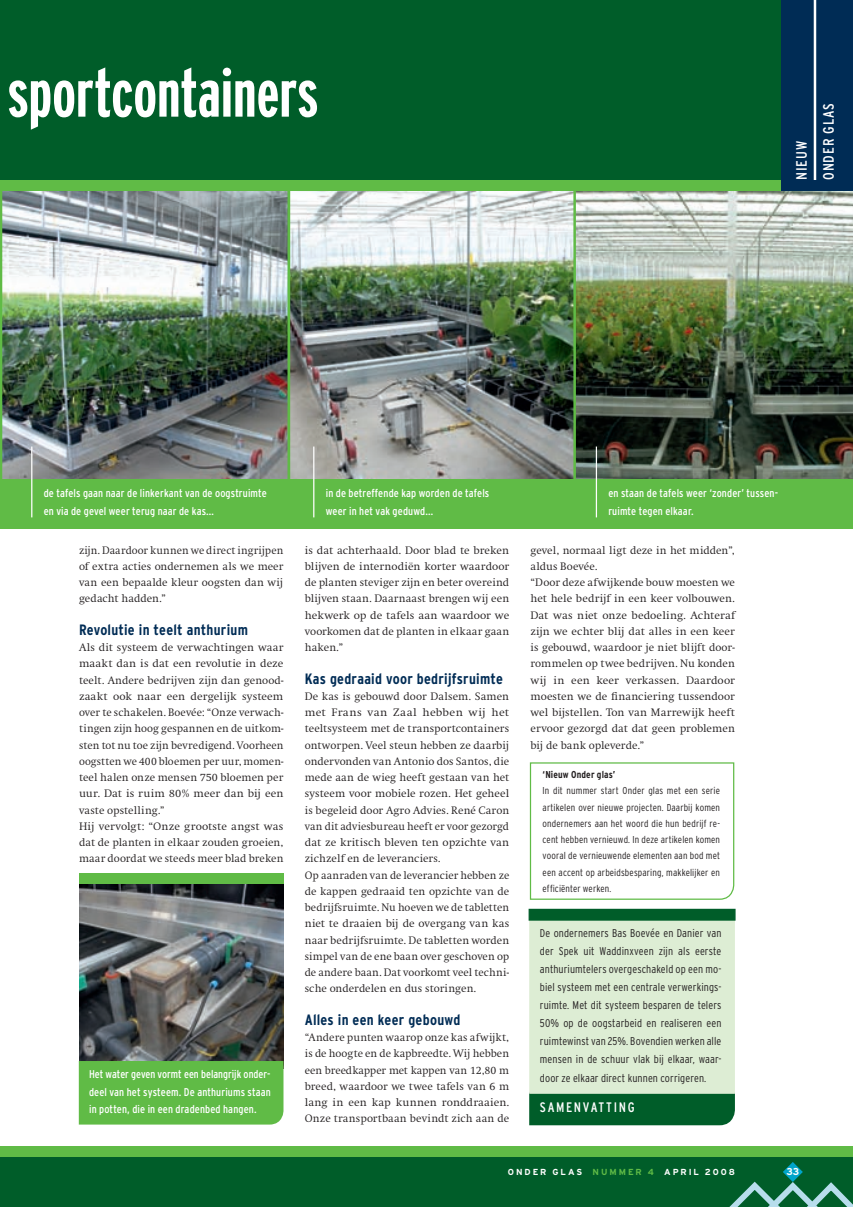
<style>
.page{position:relative;width:853px;height:1207px;background:#fff}
.page>*{position:absolute;margin:0;border:0;box-sizing:border-box;transform-origin:0 0}
.t1{font:700 extra-condensed 67.5px "Interstate";color:#fff}
.t2{font:700 condensed 15px "Interstate";letter-spacing:.015em;color:#002c55}
.t3{font:condensed 15px/27.1px "Interstate";letter-spacing:.06em;color:#fff}
.t4{font:condensed 13.75px "Interstate";letter-spacing:.12em;color:#fff}
.t5{font:300 11.25px/16.2px "Swift";letter-spacing:.01em;color:#231f20;text-align:justify}
.t6{font:300 condensed 11.25px/18.1px "Interstate";letter-spacing:.005em;color:#231f20;text-align:justify}
.t7{font:condensed 11.25px/17.5px "Interstate";letter-spacing:.01em;color:#fff}
.t8{font:300 condensed 10px/16.2px "Interstate";letter-spacing:.01em;color:#231f20;text-align:justify}
.t9{font:700 condensed 10px "Interstate";letter-spacing:.015em;color:#231f20}
.t10{font:700 10px "Interstate";color:#fff}
.t11{font:700 8.75px "Interstate";letter-spacing:.22em;color:#fff}
.s1{color:#60bb46}
</style>
<div class="page">
<div style="left:0;top:1146px;width:852px;height:61px;background:#005d29"></div>
<div style="left:0;top:0;width:852px;height:184px;background:#005d29"></div>
<div style="left:0;top:1146px;width:852px;height:10px;background:#60bb46"></div>
<img style="left:79px;top:884px;width:204px;height:177px">
<div style="left:79px;top:873px;width:204px;height:11px;background:#60bb46"></div>
<div style="left:79px;top:1061px;width:204px;height:63px;background:#60bb46"></div>
<div style="left:529px;top:1091px;width:206px;height:35px;background:#005d29"></div>
<div style="left:529px;top:910px;width:205px;height:184px;background:#ddedd4;border:2px solid #ddedd4"></div>
<div style="left:528px;top:909px;width:207px;height:12px;background:#005d29;border:1px solid #005d29"></div>
<img style="left:3px;top:191px;width:570px;height:288px">
<img style="left:573px;top:191px;width:279px;height:288px">
<div style="left:781px;top:0;width:71px;height:191px;background:#002c55"></div>
<hr style="left:813px;top:0;width:3px;height:180px;background:#fff">
<div style="left:0;top:180px;width:781px;height:11px;background:#60bb46"></div>
<svg style="left:529px;top:762px;width:205px;height:138px"></svg>
<div style="left:0;top:479px;width:852px;height:50px;background:#60bb46"></div>
<hr style="left:31px;top:446px;width:1px;height:71px;background:#fff">
<hr style="left:313px;top:446px;width:1px;height:71px;background:#fff">
<hr style="left:595px;top:446px;width:2px;height:71px;background:#fff">
<svg style="left:729px;top:1162px;width:124px;height:45px"></svg>
<h1 class="t1" style="left:8px;top:56px;width:312px">sportcontainers</h1>
<h2 class="t3" style="left:787px;top:180px;width:78px;rotate:-90deg">NIEUW<br>ONDER GLAS</h2>
<p class="t7" style="left:44px;top:484px;width:225px">de tafels gaan naar de linkerkant van de oogstruimte en via de gevel weer terug naar de kas…</p>
<p class="t7" style="left:326px;top:484px;width:165px">in de betreffende kap worden de tafels weer in het vak geduwd…</p>
<p class="t7" style="left:608px;top:484px;width:171px">en staan de tafels weer ‘zonder’ tussen&shy;ruimte tegen elkaar.</p>
<p class="t5" style="left:79px;top:542px;width:206px">zijn. Daardoor kunnen we direct ingrijpen of extra acties ondernemen als we meer van een bepaalde kleur oogsten dan wij gedacht hadden.”</p>
<h2 class="t2" style="left:79px;top:621px;width:170px">Revolutie in teelt anthurium</h2>
<p class="t5" style="left:79px;top:639px;width:206px;text-align:left">Als dit systeem de verwachtingen waar maakt dan is dat een revolutie in deze teelt. Andere bedrijven zijn dan genood&shy;zaakt ook naar een dergelijk systeem over te schakelen. Boevée: “Onze verwach&shy;tingen zijn hoog gespannen en de uitkom&shy;sten tot nu toe zijn bevredigend. Voorheen oogstten we 400 bloemen per uur, momen&shy;teel halen onze mensen 750 bloemen per uur. Dat is ruim 80% meer dan bij een vaste opstelling.”<br>Hij vervolgt: “Onze grootste angst was dat de planten in elkaar zouden groeien, maar doordat we steeds meer blad breken</p>
<p class="t7" style="left:89px;top:1065px;width:183px;text-align:justify">Het water geven vormt een belangrijk onder&shy;deel van het systeem. De anthuriums staan in potten, die in een dradenbed hangen.</p>
<p class="t5" style="left:305px;top:542px;width:206px">is dat achterhaald. Door blad te breken blijven de internodiën korter waardoor de planten steviger zijn en beter overeind blijven staan. Daarnaast brengen wij een hekwerk op de tafels aan waardoor we voorkomen dat de planten in elkaar gaan haken.”</p>
<h2 class="t2" style="left:305px;top:670px;width:200px">Kas gedraaid voor bedrijfsruimte</h2>
<p class="t5" style="left:305px;top:688px;width:206px;text-align:left">De kas is gebouwd door Dalsem. Samen met Frans van Zaal hebben wij het teeltsysteem met de transportcontainers ontworpen. Veel steun hebben ze daarbij ondervonden van Antonio dos Santos, die mede aan de wieg heeft gestaan van het systeem voor mobiele rozen. Het geheel is begeleid door Agro Advies. René Caron van dit adviesbureau heeft er voor gezorgd dat ze kritisch bleven ten opzichte van zichzelf en de leveranciers.<br>Op aanraden van de leverancier hebben ze de kappen gedraaid ten opzichte van de bedrijfsruimte. Nu hoeven we de tabletten niet te draaien bij de overgang van kas naar bedrijfsruimte. De tabletten worden simpel van de ene baan over geschoven op de andere baan. Dat voorkomt veel techni&shy;sche onderdelen en dus storingen.</p>
<h2 class="t2" style="left:305px;top:1011px;width:157px">Alles in een keer gebouwd</h2>
<p class="t5" style="left:305px;top:1029px;width:206px">“Andere punten waarop onze kas afwijkt, is de hoogte en de kapbreedte. Wij hebben een breedkapper met kappen van 12,80 m breed, waardoor we twee tafels van 6 m lang in een kap kunnen ronddraaien.<br>Onze transportbaan bevindt zich aan de</p>
<p class="t5" style="left:530px;top:542px;width:206px;text-align:left">gevel, normaal ligt deze in het midden”, aldus Boevée.<br>“Door deze afwijkende bouw moesten we het hele bedrijf in een keer volbouwen.<br>Dat was niet onze bedoeling. Achteraf zijn we echter blij dat alles in een keer is gebouwd, waardoor je niet blijft door&shy;rommelen op twee bedrijven. Nu konden wij in een keer verkassen. Daardoor moesten we de financiering tussendoor wel bijstellen. Ton van Marrewijk heeft ervoor gezorgd dat dat geen problemen bij de bank opleverde.”</p>
<p class="t9" style="left:542px;top:769px;width:74px">‘Nieuw Onder glas’</p>
<p class="t8" style="left:542px;top:782px;width:179px">In dit nummer start Onder glas met een serie artikelen over nieuwe projecten. Daarbij komen ondernemers aan het woord die hun bedrijf re&shy;cent hebben vernieuwd. In deze artikelen komen vooral de vernieuwende elementen aan bod met een accent op arbeidsbesparing, makkelijker en efficiënter werken.</p>
<p class="t6" style="left:540px;top:923px;width:183px">De ondernemers Bas Boevée en Danier van der Spek uit Waddinxveen zijn als eerste anthuriumtelers overgeschakeld op een mo&shy;biel systeem met een centrale verwerkings&shy;ruimte. Met dit systeem besparen de telers 50% op de oogstarbeid en realiseren een ruimtewinst van 25%. Bovendien werken alle mensen in de schuur vlak bij elkaar, waar&shy;door ze elkaar direct kunnen corrigeren.</p>
<p class="t4" style="left:540px;top:1099px;width:59px">Samenvatting</p>
<p class="t11" style="left:508px;top:1167px;width:228px">ONDER GLAS <span class="s1">NUMMER 4</span> APRIL 2008</p>
<p class="t10" style="left:786px;top:1166px;width:14px">33</p>
</div>
